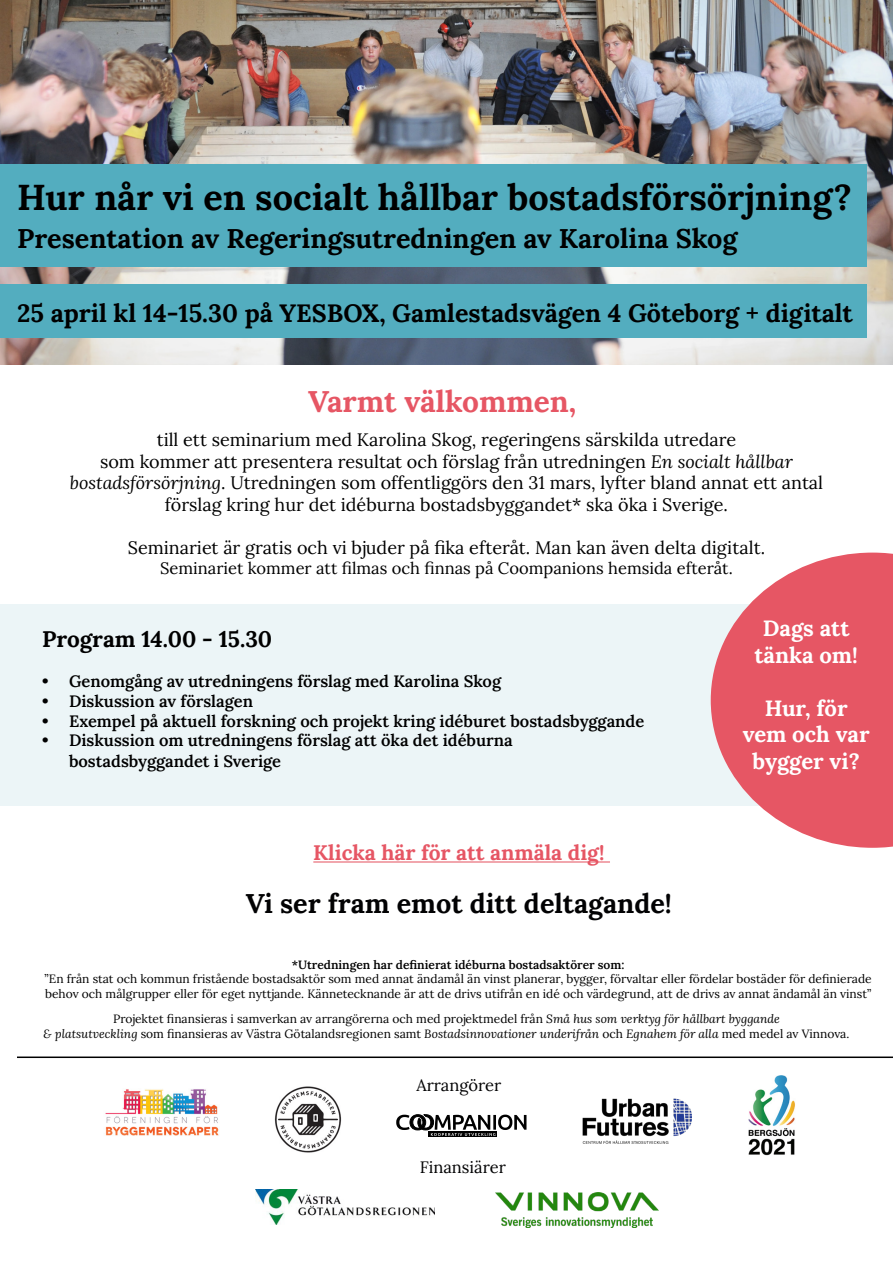
<style>
.page{position:relative;width:893px;height:1263px;background:#fff}
.page>*{position:absolute;margin:0;border:0;box-sizing:border-box;transform-origin:0 0}
.t1{font:700 36px "Lora";color:#000}
.t2{font:700 29.85px "Lora";color:#e65664}
.t3{font:700 27px "Lora";color:#000}
.t4{font:700 27px "Lora";color:#020203}
.t5{font:700 25.05px "Lora";color:#000}
.t6{font:700 22.5px "Lora";color:#000}
.t7{font:700 22.05px/26.4px "Lora";color:#fff;text-align:center}
.t8{font:700 21px "Lora";color:#e65664}
.t9{font:18px/21.6px "Lora";color:#000;text-align:center}
.t10{font:600 16.5px/20.7px "Lora";color:#000}
.t11{font:16.5px "Lora";color:#000}
.t12{font:16.5px "Lora";color:#020203}
.t13{font:12px/14.4px "Lora";color:#000;text-align:center}
.t14{font:600 12px "Lora";color:#000}
.s1{font-style:italic}
</style>
<div class="page">
<div style="left:0;top:604px;width:893px;height:202px;background:#ecf5f7"></div>
<img style="left:0;top:0;width:893px;height:365px">
<hr style="left:313px;top:861px;width:297px;height:1px;background:#e65664">
<svg style="left:711px;top:553px;width:182px;height:295px;fill:#e65664"></svg>
<div style="left:429px;top:1132px;width:68px;height:5px;background:#000"></div>
<svg style="left:396px;top:1114px;width:130px;height:22px"></svg>
<img style="left:105px;top:1089px;width:114px;height:47px">
<img style="left:274px;top:1086px;width:68px;height:67px">
<img style="left:749px;top:1075px;width:46px;height:81px">
<hr style="left:17px;top:1056px;width:876px;height:2px;background:#000">
<img style="left:255px;top:1189px;width:180px;height:36px">
<img style="left:495px;top:1192px;width:164px;height:35px">
<img style="left:582px;top:1098px;width:109px;height:46px">
<div style="left:0;top:165px;width:867px;height:102px;background:#53adbf"></div>
<div style="left:0;top:285px;width:867px;height:53px;background:#53adbf"></div>
<h1 class="t1" style="left:17px;top:170px;width:836px">Hur når vi en socialt hållbar bostadsförsörjning?</h1>
<h3 class="t3" style="left:17px;top:217px;width:722px">Presentation av Regeringsutredningen av Karolina Skog</h3>
<h3 class="t5" style="left:17px;top:295px;width:837px">25 april kl 14-15.30 på YESBOX, Gamlestadsvägen 4 Göteborg + digitalt</h3>
<h2 class="t2" style="left:308px;top:378px;width:270px">Varmt välkommen,</h2>
<p class="t9" style="left:70px;top:428px;width:755px">till ett seminarium med Karolina Skog, regeringens särskilda utredare<br>som kommer att presentera resultat och förslag från utredningen <span class="s1">En socialt hållbar bostadsförsörjning</span>. Utredningen som offentliggörs den 31 mars, lyfter bland annat ett antal förslag kring hur det idéburna bostadsbyggandet* ska öka i Sverige.</p>
<h3 class="t9" style="left:128px;top:536px;width:639px">Seminariet är gratis och vi bjuder på fika efteråt. Man kan även delta digitalt.</h3>
<h3 class="t11" style="left:160px;top:555px;width:574px">Seminariet kommer att filmas och finnas på Coompanions hemsida efteråt.</h3>
<h3 class="t6" style="left:42px;top:622px;width:232px">Program 14.00 - 15.30</h3>
<h3 class="t10" style="left:42px;top:670px;width:461px">• Genomgång av utredningens förslag med Karolina Skog</h3>
<h3 class="t10" style="left:42px;top:689px;width:213px">• Diskussion av förslagen</h3>
<h3 class="t10" style="left:42px;top:709px;width:604px">• Exempel på aktuell forskning och projekt kring idéburet bostadsbyggande</h3>
<h3 class="t10" style="left:69px;top:729px;width:445px;text-indent:-27px">• Diskussion om utredningens förslag att öka det idéburna bostadsbyggandet i Sverige</h3>
<h3 class="t8" style="left:313px;top:836px;width:293px">Klicka här för att anmäla dig!</h3>
<h3 class="t4" style="left:246px;top:883px;width:428px">Vi ser fram emot ditt deltagande!</h3>
<h3 class="t7" style="left:754px;top:614px;width:105px">Dags att tänka om!</h3>
<h3 class="t7" style="left:743px;top:693px;width:128px">Hur, för vem och var bygger vi?</h3>
<p class="t14" style="left:292px;top:956px;width:334px">*Utredningen har definierat idéburna bostadsaktörer som:</p>
<p class="t13" style="left:45px;top:971px;width:829px;text-align:left">”En från stat och kommun fristående bostadsaktör som med annat ändamål än vinst planerar, bygger, förvaltar eller fördelar bostäder för definierade behov och målgrupper eller för eget nyttjande. Kännetecknande är att de drivs utifrån en idé och värdegrund, att de drivs av annat ändamål än vinst”</p>
<p class="t13" style="left:44px;top:1011px;width:807px">Projektet finansieras i samverkan av arrangörerna och med projektmedel från <span class="s1">Små hus som verktyg för hållbart byggande<br>&amp; platsutveckling</span> som finansieras av Västra Götalandsregionen samt <span class="s1">Bostadsinnovationer underifrån</span> och <span class="s1">Egnahem för alla</span> med medel av Vinnova.</p>
<h3 class="t12" style="left:416px;top:1072px;width:86px">Arrangörer</h3>
<h3 class="t12" style="left:420px;top:1155px;width:88px">Finansiärer</h3>
</div>
